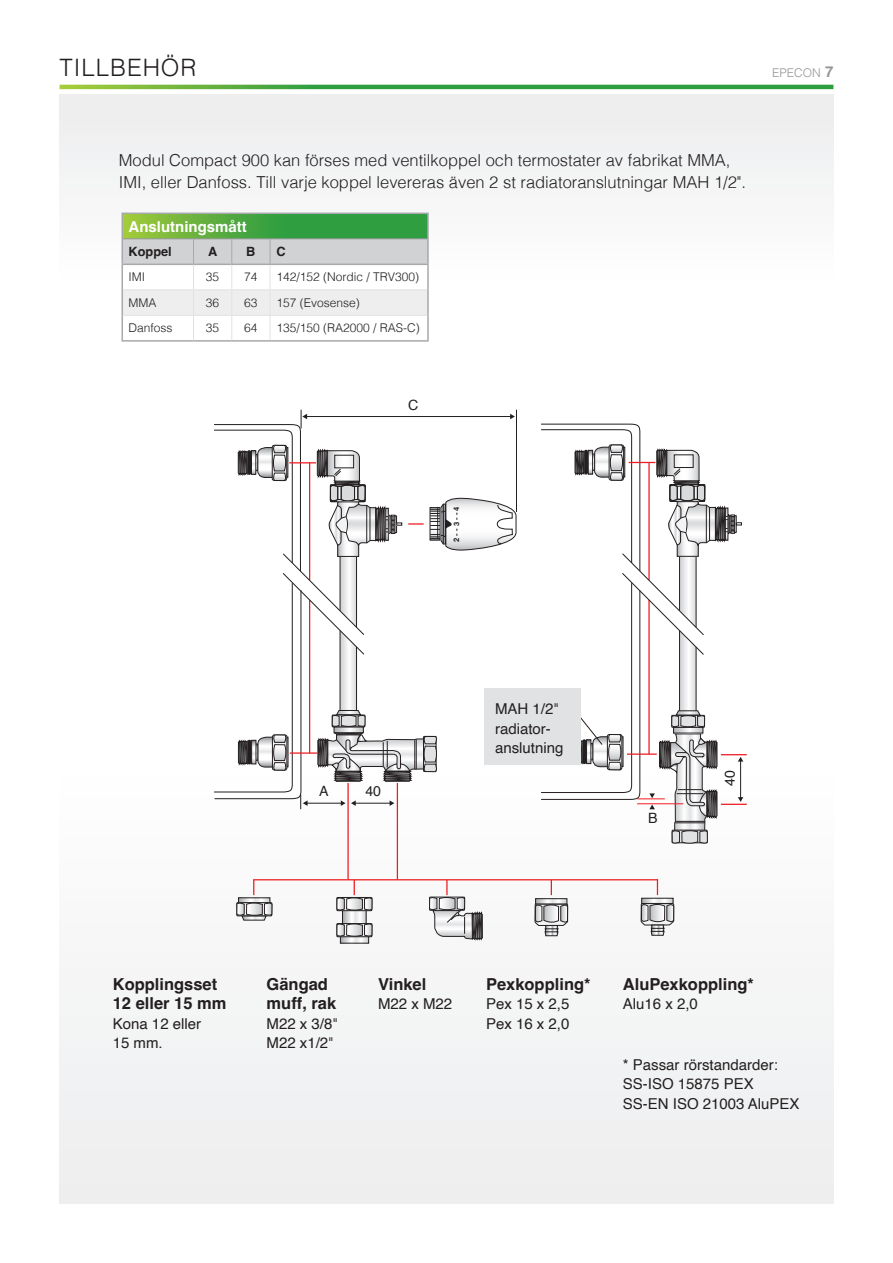
<style>
.page{position:relative;width:893px;height:1263px;background:#fff}
.page>*{position:absolute;margin:0;border:0;box-sizing:border-box;transform-origin:0 0}
.Övervinjett{font:300 24px "Helvetica";letter-spacing:.04em;color:#231f20}
.t1{font:300 16.5px/21.8px "Helvetica";color:#231f20}
.FAKTA_mellis_11_13_BOLD{font:700 16.5px "Helvetica";color:#231f20}
.FAKTA_bröd_10_13_REGULAR{font:15px/19.5px "Helvetica";color:#231f20}
.TABELL_11_15_LIGHT{font:700 15px "Helvetica";color:#fff}
.t2{font:14.25px "Helvetica";color:#231f20}
.t3{font:14.1px "Helvetica";color:#231f20}
.TABELL_11_15_LIGHT-2{font:700 12.75px "Helvetica";color:#231f20}
.TABELL_11_15_LIGHT-3{font:300 12px "Helvetica";color:#231f20}
.Pagina{font:300 12px "Helvetica";color:#939598}
.t4{font:700 7.65px "Helvetica";color:#231f20}
.s1{font-weight:700;font-size:15px}
.s2{font-family:"Helvetica Neue";font-weight:300}
</style>
<div class="page">
<div style="left:60px;top:94px;width:773px;height:298px;background:#f8f8f9"></div>
<div style="left:60px;top:770px;width:773px;height:433px;background:#f3f4f4"></div>
<svg style="left:240px;top:899px;width:28px;height:2px"></svg>
<div style="left:238px;top:897px;width:32px;height:6px;border:1px solid #231f20"></div>
<svg style="left:236px;top:902px;width:36px;height:19px"></svg>
<hr style="left:253px;top:879px;width:405px;height:1px;background:#ee1d23">
<svg style="left:253px;top:880px;width:1px;height:15px"></svg>
<svg style="left:336px;top:880px;width:36px;height:64px"></svg>
<hr style="left:347px;top:783px;width:2px;height:96px;background:#ee1d23">
<hr style="left:397px;top:783px;width:1px;height:96px;background:#ee1d23">
<svg style="left:429px;top:880px;width:54px;height:61px"></svg>
<hr style="left:516px;top:410px;width:1px;height:102px;background:#231f20">
<svg style="left:214px;top:410px;width:302px;height:399px"></svg>
<svg style="left:535px;top:424px;width:212px;height:513px"></svg>
<svg style="left:60px;top:85px;width:773px;height:4px;background:#43a53f"></svg>
<hr style="left:427px;top:239px;width:2px;height:25px;background:#a8a9ad">
<hr style="left:122px;top:213px;width:72px;height:1px;background:#a8a9ad">
<hr style="left:194px;top:213px;width:38px;height:1px;background:#a8a9ad">
<hr style="left:232px;top:213px;width:38px;height:1px;background:#a8a9ad">
<hr style="left:270px;top:213px;width:159px;height:1px;background:#a8a9ad">
<hr style="left:427px;top:214px;width:2px;height:25px;background:#a8a9ad">
<hr style="left:270px;top:264px;width:159px;height:1px;background:#a8a9ad">
<hr style="left:427px;top:265px;width:2px;height:25px;background:#a8a9ad">
<hr style="left:427px;top:290px;width:2px;height:25px;background:#a8a9ad">
<hr style="left:427px;top:315px;width:2px;height:25px;background:#a8a9ad">
<hr style="left:122px;top:340px;width:72px;height:2px;background:#a8a9ad">
<hr style="left:270px;top:340px;width:159px;height:2px;background:#a8a9ad">
<hr style="left:194px;top:340px;width:38px;height:2px;background:#a8a9ad">
<hr style="left:232px;top:340px;width:38px;height:2px;background:#a8a9ad">
<svg style="left:122px;top:214px;width:306px;height:127px"></svg>
<div style="left:484px;top:688px;width:96px;height:77px;background:#e1e2e4"></div>
<p class="Övervinjett" style="left:60px;top:47px;width:139px">TILLBEHÖR</p>
<p class="Pagina" style="left:772px;top:62px;width:63px">EPECON <span class="s1">7</span></p>
<p class="t1" style="left:119px;top:148px;width:629px">Modul Compact 900 kan förses med ventilkoppel och termostater av fabrikat MMA,<br>IMI, eller Danfoss. Till varje koppel levereras även 2 st radiatoranslutningar MAH 1/2".</p>
<p class="TABELL_11_15_LIGHT" style="left:129px;top:217px;width:120px">Anslutningsmått</p>
<p class="TABELL_11_15_LIGHT-2" style="left:129px;top:244px;width:45px">Koppel</p>
<p class="TABELL_11_15_LIGHT-2" style="left:208px;top:244px;width:11px">A</p>
<p class="TABELL_11_15_LIGHT-2" style="left:246px;top:244px;width:11px">B</p>
<p class="TABELL_11_15_LIGHT-2" style="left:276px;top:244px;width:11px">C</p>
<p class="TABELL_11_15_LIGHT-3" style="left:129px;top:267px;width:18px">IMI</p>
<p class="TABELL_11_15_LIGHT-3" style="left:206px;top:267px;width:15px">35</p>
<p class="TABELL_11_15_LIGHT-3" style="left:244px;top:267px;width:15px">74</p>
<p class="TABELL_11_15_LIGHT-3" style="left:276px;top:267px;width:144px">142/152 (Nordic / TRV300)</p>
<p class="TABELL_11_15_LIGHT-3" style="left:129px;top:292px;width:29px">MMA</p>
<p class="TABELL_11_15_LIGHT-3" style="left:206px;top:292px;width:15px">36</p>
<p class="TABELL_11_15_LIGHT-3" style="left:244px;top:292px;width:15px">63</p>
<p class="TABELL_11_15_LIGHT-3" style="left:276px;top:292px;width:85px">157 (Evosense)</p>
<p class="TABELL_11_15_LIGHT-3" style="left:129px;top:318px;width:46px">Danfoss</p>
<p class="TABELL_11_15_LIGHT-3" style="left:206px;top:318px;width:15px">35</p>
<p class="TABELL_11_15_LIGHT-3" style="left:244px;top:318px;width:15px">64</p>
<p class="TABELL_11_15_LIGHT-3" style="left:276px;top:318px;width:145px">135/150 (RA2000 / RAS-C)</p>
<p class="t3" style="left:408px;top:394px;width:12px">C</p>
<p class="t4" style="left:452px;top:542px;width:37px;rotate:-90deg">2 - - 3 - - 4</p>
<p class="t2" style="left:319px;top:780px;width:11px">A</p>
<p class="t2" style="left:365px;top:780px;width:17px">40</p>
<p class="FAKTA_bröd_10_13_REGULAR" style="left:495px;top:699px;width:65px">MAH 1/2<span class="s2">"</span></p>
<p class="FAKTA_bröd_10_13_REGULAR" style="left:495px;top:719px;width:70px">radiator&shy;anslutning</p>
<p class="t2" style="left:648px;top:807px;width:11px">B</p>
<p class="t2" style="left:719px;top:786px;width:17px;rotate:-90deg">40</p>
<p class="FAKTA_mellis_11_13_BOLD" style="left:113px;top:973px;width:106px">Kopplingsset</p>
<p class="FAKTA_mellis_11_13_BOLD" style="left:113px;top:993px;width:115px">12 eller 15 mm</p>
<p class="FAKTA_bröd_10_13_REGULAR" style="left:113px;top:1014px;width:90px">Kona 12 eller</p>
<p class="FAKTA_bröd_10_13_REGULAR" style="left:113px;top:1033px;width:52px">15 mm.</p>
<p class="FAKTA_mellis_11_13_BOLD" style="left:267px;top:973px;width:63px">Gängad</p>
<p class="FAKTA_mellis_11_13_BOLD" style="left:267px;top:993px;width:71px">muff, rak</p>
<p class="FAKTA_bröd_10_13_REGULAR" style="left:267px;top:1014px;width:73px">M22 x 3/8<span class="s2">"</span></p>
<p class="FAKTA_bröd_10_13_REGULAR" style="left:267px;top:1033px;width:69px">M22 x1/2<span class="s2">"</span></p>
<p class="FAKTA_mellis_11_13_BOLD" style="left:378px;top:973px;width:50px">Vinkel</p>
<p class="FAKTA_bröd_10_13_REGULAR" style="left:378px;top:994px;width:76px">M22 x M22</p>
<p class="FAKTA_mellis_11_13_BOLD" style="left:486px;top:973px;width:106px">Pexkoppling*</p>
<p class="FAKTA_bröd_10_13_REGULAR" style="left:486px;top:994px;width:85px">Pex 15 x 2,5</p>
<p class="FAKTA_bröd_10_13_REGULAR" style="left:486px;top:1014px;width:85px">Pex 16 x 2,0</p>
<p class="FAKTA_mellis_11_13_BOLD" style="left:623px;top:973px;width:133px">AluPexkoppling*</p>
<p class="FAKTA_bröd_10_13_REGULAR" style="left:623px;top:994px;width:77px">Alu16 x 2,0</p>
<p class="FAKTA_bröd_10_13_REGULAR" style="left:623px;top:1055px;width:157px">* Passar rörstandarder:</p>
<p class="FAKTA_bröd_10_13_REGULAR" style="left:623px;top:1075px;width:132px">SS-ISO 15875 PEX</p>
<p class="FAKTA_bröd_10_13_REGULAR" style="left:623px;top:1094px;width:178px">SS-EN ISO 21003 AluPEX</p>
</div>
